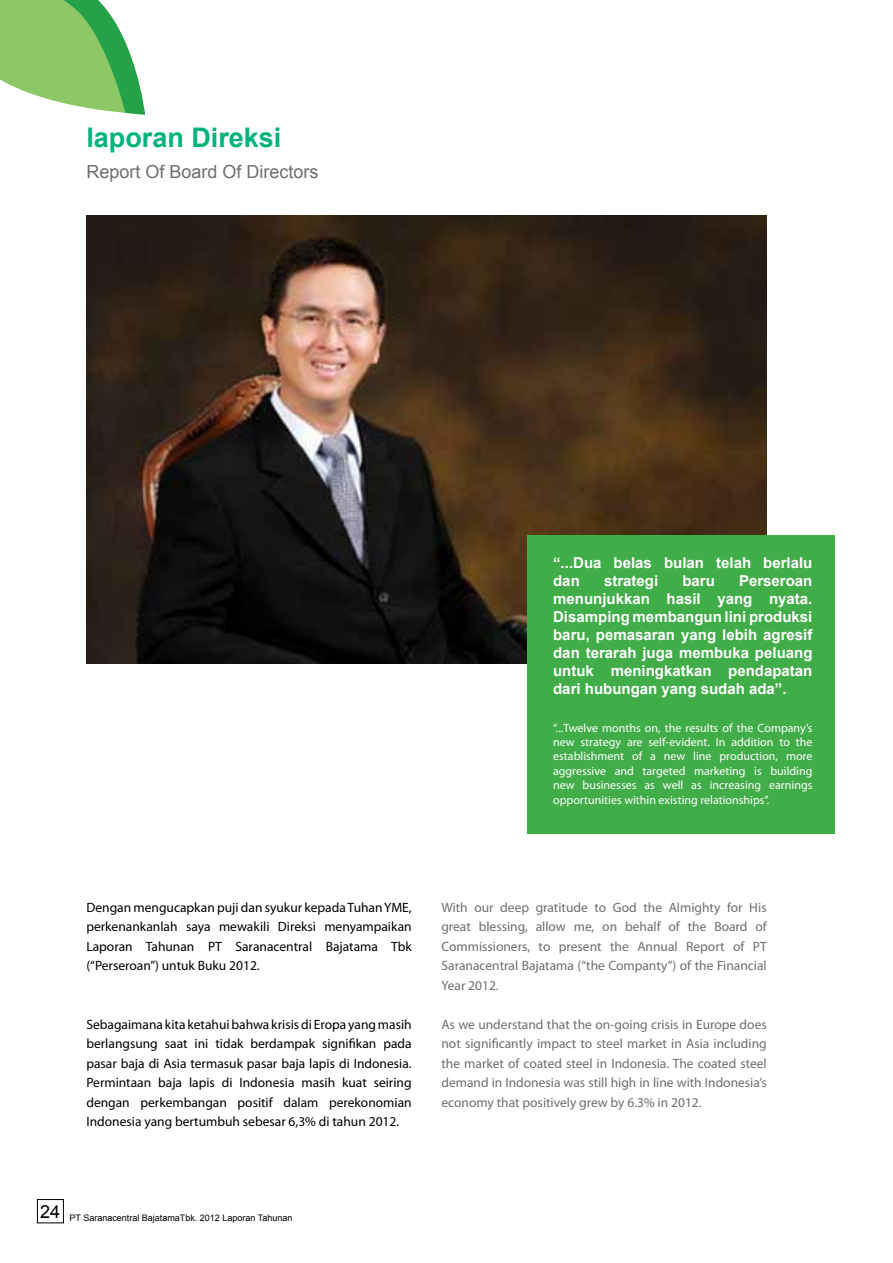
<style>
.page{position:relative;width:893px;height:1263px;background:#fff}
.page>*{position:absolute;margin:0;border:0;box-sizing:border-box;transform-origin:0 0}
.t1{font:700 27px "Arial";color:#00b37d}
.t2{font:18px "Arial";color:#6d6e71}
.t3{font:700 15px/18px "Arial";color:#fff}
.t4{font:13.5px/19.5px "Myriad Pro";color:#000;text-align:justify}
.t5{font:13.5px/19.5px "Myriad Pro";color:#6d6e71;text-align:justify}
.t6{font:12px/14.4px "Myriad Pro";color:#fff;text-align:justify}
.t7{font:9px "Arial";color:#000}
</style>
<div class="page">
<div style="left:37px;top:1199px;width:27px;height:24px;border:1px solid #000"></div>
<img style="left:86px;top:216px;width:681px;height:447px">
<svg style="left:0;top:0;width:145px;height:115px"></svg>
<div style="left:527px;top:535px;width:308px;height:298px;background:#41ad49"></div>
<h1 class="t1" style="left:86px;top:120px;width:197px">laporan Direksi</h1>
<h2 class="t2" style="left:86px;top:160px;width:234px">Report Of Board Of Directors</h2>
<p class="t3" style="left:553px;top:554px;width:261px">“...Dua belas bulan telah berlalu dan</p>
<p class="t3" style="left:553px;top:572px;width:261px;text-align:justify;text-indent:186px">Perseroan menunjukkan hasil yang nyata.<br>Disamping membangun lini produksi baru, pemasaran yang lebih agresif dan terarah juga membuka peluang untuk meningkatkan pendapatan dari hubungan yang sudah ada”.</p>
<p class="t6" style="left:553px;top:720px;width:261px">“...Twelve months on, the results of the Company’s new strategy are self-evident. In addition to the establishment of a new line production, more aggressive and targeted marketing is building new businesses as well as increasing earnings opportunities within existing relationships”.</p>
<p class="t3" style="left:604px;top:572px;width:56px">strategi</p>
<p class="t3" style="left:682px;top:572px;width:34px">baru</p>
<p class="t4" style="left:86px;top:897px;width:327px">Dengan mengucapkan puji dan syukur kepada Tuhan YME, perkenankanlah saya mewakili Direksi menyampaikan Laporan Tahunan PT Saranacentral Bajatama Tbk (“Perseroan”) untuk Buku 2012.</p>
<p class="t4" style="left:86px;top:1014px;width:327px">Sebagaimana kita ketahui bahwa krisis di Eropa yang masih berlangsung saat ini tidak berdampak signifikan pada pasar baja di Asia termasuk pasar baja lapis di Indonesia.<br>Permintaan baja lapis di Indonesia masih kuat seiring dengan perkembangan positif dalam perekonomian Indonesia yang bertumbuh sebesar 6,3% di tahun 2012.</p>
<p class="t5" style="left:441px;top:897px;width:327px">With our deep gratitude to God the Almighty for His great blessing, allow me, on behalf of the Board of Commissioners, to present the Annual Report of PT Saranacentral Bajatama (“the Companty”) of the Financial Year 2012.</p>
<p class="t5" style="left:441px;top:1014px;width:327px">As we understand that the on-going crisis in Europe does not significantly impact to steel market in Asia including the market of coated steel in Indonesia. The coated steel demand in Indonesia was still high in line with Indonesia’s economy that positively grew by 6.3% in 2012.</p>
<p class="t7" style="left:40px;top:1212px;width:254px"><sup>24</sup> PT Saranacentral BajatamaTbk. 2012 Laporan Tahunan</p>
</div>
